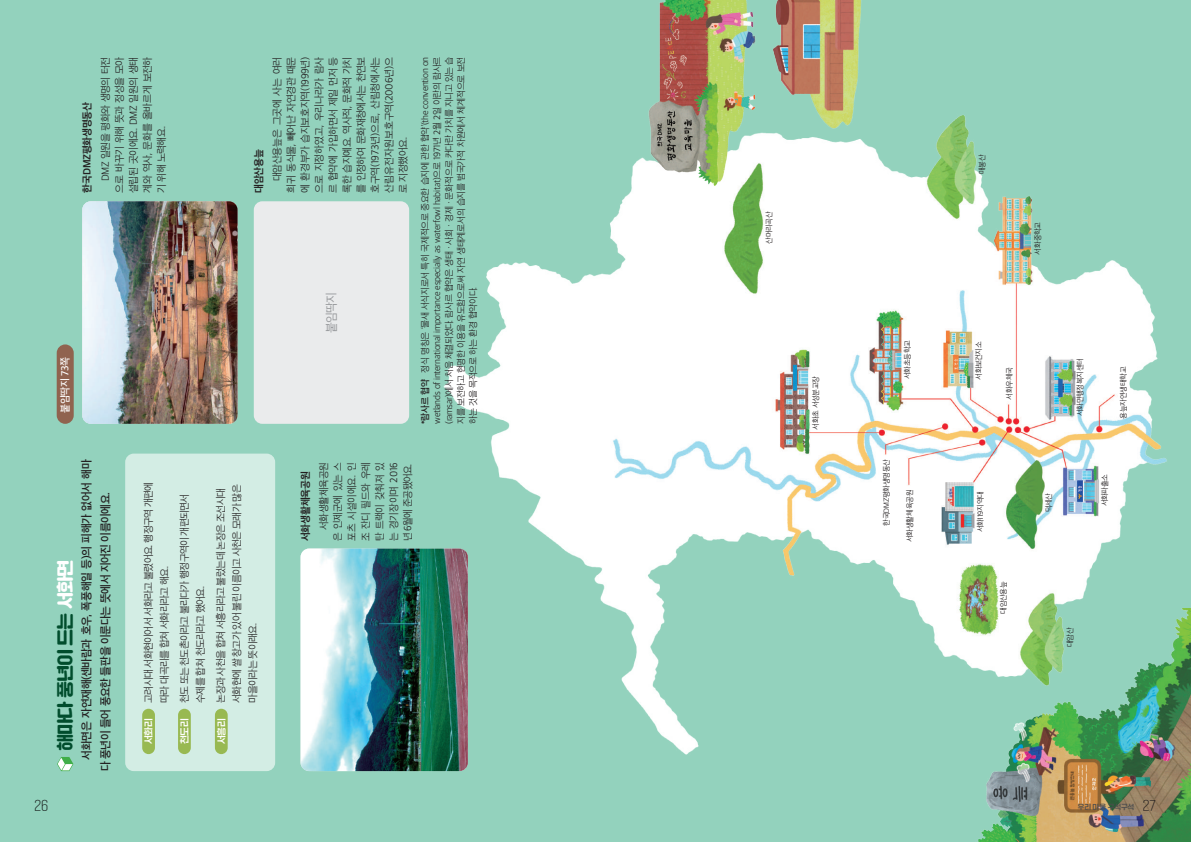
<style>
.page{position:relative;width:1191px;height:842px;background:#93d2bd}
.page>*{position:absolute;margin:0;border:0;box-sizing:border-box;transform-origin:0 0}
.t1{font:17px "SD Gyeokdong GL2 f Hv";letter-spacing:-.05em;color:#014d2d}
.t2{font:12px "SD Gothic Neob b Lt";color:#939598}
.t3{font:12px "SD Gyeokdong G203 Lt";color:#231f20}
.t4{font:11px/19px "SD Gothic Neoa f Sm";letter-spacing:-.035em;color:#231f20}
.t5{font:10px/14px "SD Gothic Neoa c Lt";letter-spacing:-.05em;color:#231f20}
.t6{font:10px/14px "SD Gothic Neoa c Lt";letter-spacing:-.05em;color:#231f20;text-align:justify;scale:.94 1}
.t7{font:10px/16px "SD Gothic Neoa c Lt";letter-spacing:-.075em;color:#231f20}
.t8{font:10px "SD Gothic Neoa g Bd";letter-spacing:-.025em;color:#231f20}
.t9{font:10px "SD Gothic Neoa g Bd";letter-spacing:-.005em;color:#231f20}
.t10{font:10px "SD Gothic Neob d Md";letter-spacing:-.045em;color:#fff}
.t11{font:9px/12px "SD Gothic Neoa c Lt";letter-spacing:-.045em;color:#231f20;text-align:justify}
.t12{font:9px "SD Gyeokdong G205 Bd";letter-spacing:-.04em;color:#fff}
.t13{font:7.5px "SD Gothic Neob b Lt";letter-spacing:-.035em;color:#231f20}
.t14{font:7.5px "SD Gothic Neob b Lt";letter-spacing:-.005em;color:#231f20}
.t15{font:7.5px "SD Gothic Neob b Lt";letter-spacing:-.055em;color:#231f20}
.t16{font:7px "SD Gyeokdong GL2 e Bd";letter-spacing:-.005em;color:#4b4c4d;scale:.95 1}
.s1{font-family:"SD Gothic Neoa f Sm"}
.s2{color:#fff}
.s3{font-family:"SD Gyeokdong G203 Lt";font-size:12px;color:#231f20}
</style>
<div class="page">
<img style="left:426px;top:115px;width:764px;height:657px">
<svg style="left:57px;top:757px;width:16px;height:14px"></svg>
<div style="left:125px;top:454px;width:150px;height:317px;background:#d3ede4;border-radius:9px"></div>
<div style="left:142px;top:709px;width:13px;height:45px;background:#98b952;border-radius:6px"></div>
<div style="left:178px;top:709px;width:13px;height:45px;background:#98b952;border-radius:6px"></div>
<div style="left:215px;top:709px;width:13px;height:45px;background:#98b952;border-radius:6px"></div>
<img style="left:953px;top:609px;width:238px;height:233px">
<img style="left:604px;top:0;width:295px;height:220px">
<img style="left:300px;top:549px;width:168px;height:222px">
<img style="left:82px;top:201px;width:156px;height:223px">
<div style="left:254px;top:201px;width:155px;height:223px;background:#eaebec;border-radius:9px"></div>
<div style="left:57px;top:344px;width:17px;height:80px;background:#90634f;border-radius:9px"></div>
<p class="t8" style="left:82px;top:193px;width:92px;rotate:-90deg">한국DMZ평화생명동산</p>
<p class="t5" style="left:98px;top:193px;width:138px;text-align:justify;text-indent:11px;rotate:-90deg">DMZ 일원을 평화와 생명의 터전 으로 바꾸기 위해 뜻과 정성을 모아 설립된 곳이에요. DMZ 일원의 생태 계와 역사, 문화를 올바르게 보전하 기 위해 노력해요.</p>
<p class="t10" style="left:60px;top:413px;width:58px;rotate:-90deg">붙임딱지 73쪽</p>
<p class="t8" style="left:254px;top:193px;width:45px;rotate:-90deg">대암산용늪</p>
<p class="t5" style="left:270px;top:193px;width:138px;text-align:justify;text-indent:11px;rotate:-90deg">대암산용늪은 그곳에 사는 여러 희귀 동식물, 빼어난 자연경관 때문 에 환경부가 습지보호지역(1999년) 으로 지정하였고, 우리나라가 람사 르 협약에 가입하면서 제일 먼저 등 록한 습지예요. 역사적, 문화적 가치 를 인정하여 문화재청에서는 천연보 호구역(1973년)으로, 산림청에서는 산림유전자원보호구역(2006년)으 로 지정했어요.</p>
<p class="t11" style="left:419px;top:424px;width:369px;rotate:-90deg"><span class="s1">*람사르 협약</span> 정식 명칭은 ‘물새 서식지로서 특히 국제적으로 중요한 습지에 관한 협약’(the convention on wetlands of international importance especially as waterfowl habitat)으로 1971년 2월 2일 이란의 람사르 (ramsar)에서 처음 체결되었다. 람사르 협약은 생태 · 사회 · 경제 · 문화적으로 커다란 가치를 지니고 있는 습 지를 보전하고 현명한 이용을 유도함으로써 자연 생태계로서의 습지를 범국가적 차원에서 체계적으로 보전 하는 것을 목적으로 하는 환경 협약이다.</p>
<p class="t2" style="left:325px;top:333px;width:43px;rotate:-90deg">붙임딱지</p>
<p class="t4" style="left:77px;top:771px;width:313px;text-indent:11px;rotate:-90deg">서화면은 자연재해(센바람과 호우, 폭풍해일 등)의 피해가 없어서 해마 다 풍년이 들어 풍요한 들판을 이룬다는 뜻에서 지어진 이름이에요.</p>
<h1 class="t1" style="left:57px;top:751px;width:193px;rotate:-90deg">해마다 풍년이 드는 <span class="s2">서화면</span></h1>
<p class="t3" style="left:34px;top:799px;width:15px">26</p>
<p class="t5" style="left:140px;top:703px;width:223px;line-height:16px;rotate:-90deg">고려시대 서화현이어서 서화라고 불렸어요. 행정구역 개편에 따라 대곡리를 합쳐 서화리라고 해요.</p>
<p class="t7" style="left:177px;top:703px;width:211px;rotate:-90deg">천도 또는 천도촌이라고 불리다가 행정구역이 개편되면서 수제를 합쳐 천도리라고 했어요.</p>
<p class="t5" style="left:213px;top:703px;width:220px;line-height:16px;rotate:-90deg">논장과 사천을 합쳐 서흥리라고 불렀는데 논장은 조선시대 서화현에 쌀 창고가 있어 불린 이름이고 사천은 모래가 많은 마을이라는 뜻이래요.</p>
<p class="t12" style="left:144px;top:744px;width:27px;rotate:-90deg">서화리</p>
<p class="t12" style="left:180px;top:744px;width:27px;rotate:-90deg">천도리</p>
<p class="t12" style="left:217px;top:744px;width:27px;rotate:-90deg">서흥리</p>
<p class="t9" style="left:300px;top:541px;width:72px;rotate:-90deg">서화생활체육공원</p>
<p class="t6" style="left:317px;top:541px;width:86px;text-indent:11px;rotate:-90deg">서화생활체육공원 은 인제군에 있는 스 포츠 시설이에요. 인 조 잔디 필드와 우레 탄 트랙이 갖춰져 있 는 경기장이며 2016 년 6월에 준공됐어요.</p>
<p class="t13" style="left:765px;top:244px;width:34px;rotate:-90deg">산머리곡산</p>
<p class="t13" style="left:812px;top:429px;width:55px;rotate:-90deg">서화초 서성분교장</p>
<p class="t13" style="left:903px;top:379px;width:40px;rotate:-90deg">서화초등학교</p>
<p class="t13" style="left:883px;top:526px;width:68px;rotate:-90deg">한국DMZ평화생명동산</p>
<p class="t14" style="left:906px;top:542px;width:54px;rotate:-90deg">서화생활체육공원</p>
<p class="t13" style="left:978px;top:174px;width:21px;rotate:-90deg">매봉산</p>
<p class="t13" style="left:1034px;top:255px;width:34px;rotate:-90deg">서화중학교</p>
<p class="t13" style="left:975px;top:380px;width:40px;rotate:-90deg">서화보건지소</p>
<p class="t13" style="left:1005px;top:400px;width:34px;rotate:-90deg">서화우체국</p>
<p class="t15" style="left:977px;top:532px;width:42px;rotate:-90deg">서화119지역대</p>
<p class="t13" style="left:1000px;top:614px;width:34px;rotate:-90deg">대암산용늪</p>
<p class="t13" style="left:1045px;top:512px;width:21px;rotate:-90deg">덕세산</p>
<p class="t13" style="left:1076px;top:416px;width:60px;rotate:-90deg">서화면행정복지센터</p>
<p class="t13" style="left:1119px;top:419px;width:53px;rotate:-90deg">용늪자연생태학교</p>
<p class="t13" style="left:1101px;top:506px;width:34px;rotate:-90deg">서화파출소</p>
<p class="t13" style="left:1066px;top:647px;width:21px;rotate:-90deg">대암산</p>
<p class="t16" style="left:1077px;top:804px;width:83px">우리 마을 구석구석 <span class="s3">27</span></p>
</div>
